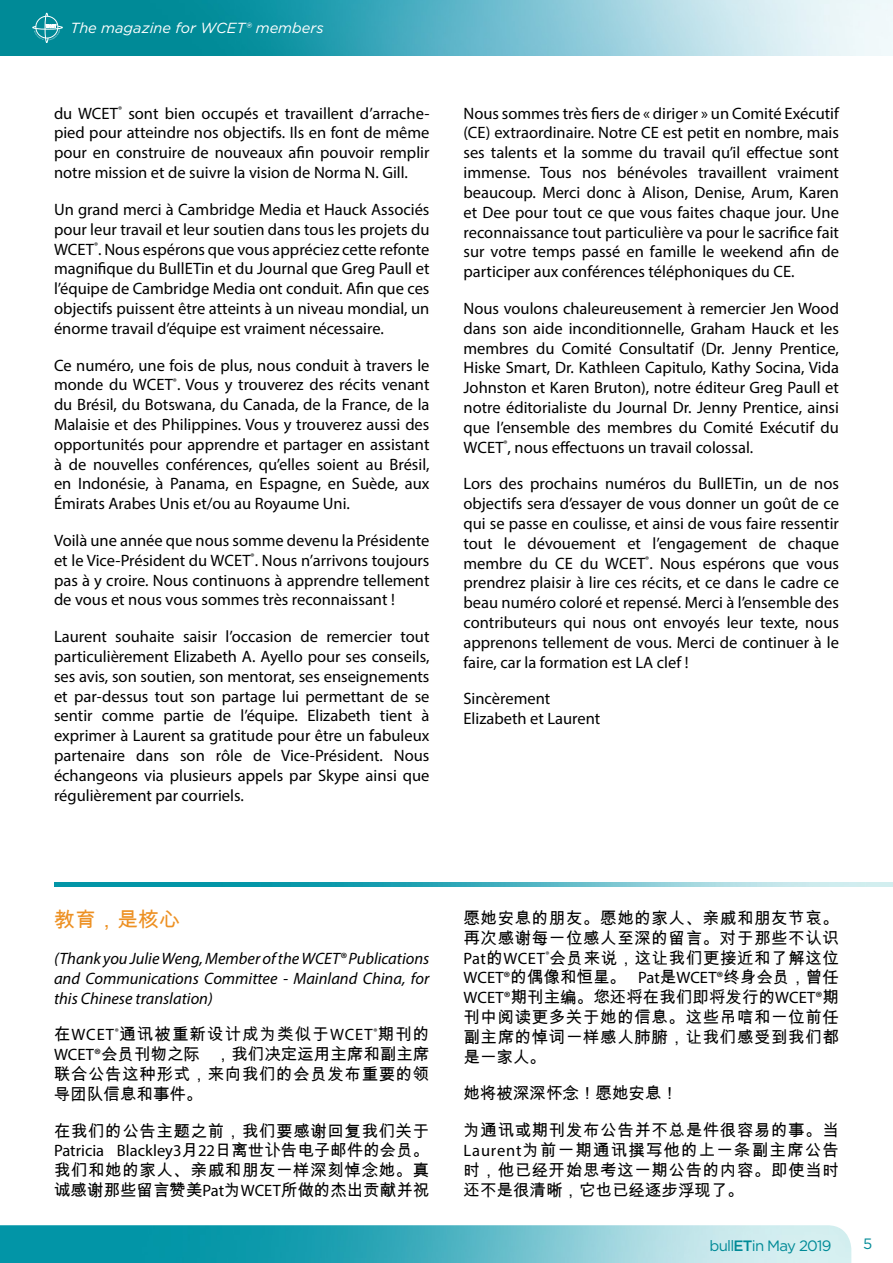
<style>
.page{position:relative;width:893px;height:1263px;background:#fff}
.page>*{position:absolute;margin:0;border:0;box-sizing:border-box;transform-origin:0 0}
._02_Bulletin_Galley{font:21px "Arial Unicode MS";color:#ed9022}
._02_Bulletin_Galley-2{font:16.5px/19.8px "Myriad Pro";color:#000;text-align:justify}
._02_Bulletin_Galley-3{font:16.5px/19.8px "Arial Unicode MS";letter-spacing:.035em;color:#000;text-align:justify}
._02_Bulletin_Galley-4{font:italic 16.5px/19.8px "Myriad Pro";color:#000;text-align:justify}
._02_Bulletin_Galley-5{font:16.5px "Arial Unicode MS";color:#000}
.t1{font:15px "Gotham";letter-spacing:-.05em;color:#008a97}
.t2{font:italic 14.7px "Gotham";color:#fff}
.s1{font-family:"Myriad Pro"}
.s2{font-weight:500}
</style>
<div class="page">
<img style="left:0;top:0;width:893px;height:55px">
<img style="left:0;top:1225px;width:851px;height:38px">
<svg style="left:32px;top:13px;width:31px;height:30px"></svg>
<img style="left:54px;top:882px;width:839px;height:5px">
<p class="t2" style="left:71px;top:18px;width:255px">The magazine for WCET® members</p>
<p class="_02_Bulletin_Galley-2" style="left:54px;top:103px;width:377px">du WCET<sup>®</sup> sont bien occupés et travaillent d’arrache&shy;pied pour atteindre nos objectifs. Ils en font de même pour en construire de nouveaux afin pouvoir remplir notre mission et de suivre la vision de Norma N. Gill.</p>
<p class="_02_Bulletin_Galley-2" style="left:54px;top:199px;width:377px">Un grand merci à Cambridge Media et Hauck Associés pour leur travail et leur soutien dans tous les projets du WCET<sup>®</sup>. Nous espérons que vous appréciez cette refonte magnifique du BullETin et du Journal que Greg Paull et l’équipe de Cambridge Media ont conduit. Afin que ces objectifs puissent être atteints à un niveau mondial, un énorme travail d’équipe est vraiment nécessaire.</p>
<p class="_02_Bulletin_Galley-2" style="left:54px;top:355px;width:377px">Ce numéro, une fois de plus, nous conduit à travers le monde du WCET<sup>®</sup>. Vous y trouverez des récits venant du Brésil, du Botswana, du Canada, de la France, de la Malaisie et des Philippines. Vous y trouverez aussi des opportunités pour apprendre et partager en assistant à de nouvelles conférences, qu’elles soient au Brésil, en Indonésie, à Panama, en Espagne, en Suède, aux Émirats Arabes Unis et/ou au Royaume Uni.</p>
<p class="_02_Bulletin_Galley-2" style="left:54px;top:530px;width:377px">Voilà une année que nous somme devenu la Présidente et le Vice-Président du WCET<sup>®</sup>. Nous n’arrivons toujours pas à y croire. Nous continuons à apprendre tellement de vous et nous vous sommes très reconnaissant !</p>
<p class="_02_Bulletin_Galley-2" style="left:54px;top:626px;width:377px">Laurent souhaite saisir l’occasion de remercier tout particulièrement Elizabeth A. Ayello pour ses conseils, ses avis, son soutien, son mentorat, ses enseignements et par-dessus tout son partage lui permettant de se sentir comme partie de l’équipe. Elizabeth tient à exprimer à Laurent sa gratitude pour être un fabuleux partenaire dans son rôle de Vice-Président. Nous échangeons via plusieurs appels par Skype ainsi que régulièrement par courriels.</p>
<p class="_02_Bulletin_Galley-2" style="left:463px;top:103px;width:377px">Nous sommes très fiers de « diriger » un Comité Exécutif (CE) extraordinaire. Notre CE est petit en nombre, mais ses talents et la somme du travail qu’il effectue sont immense. Tous nos bénévoles travaillent vraiment beaucoup. Merci donc à Alison, Denise, Arum, Karen et Dee pour tout ce que vous faites chaque jour. Une reconnaissance tout particulière va pour le sacrifice fait sur votre temps passé en famille le weekend afin de participer aux conférences téléphoniques du CE.</p>
<p class="_02_Bulletin_Galley-2" style="left:463px;top:298px;width:377px">Nous voulons chaleureusement à remercier Jen Wood dans son aide inconditionnelle, Graham Hauck et les membres du Comité Consultatif (Dr. Jenny Prentice, Hiske Smart, Dr. Kathleen Capitulo, Kathy Socina, Vida Johnston et Karen Bruton), notre éditeur Greg Paull et notre éditorialiste du Journal Dr. Jenny Prentice, ainsi que l’ensemble des membres du Comité Exécutif du WCET<sup>®</sup>, nous effectuons un travail colossal.</p>
<p class="_02_Bulletin_Galley-2" style="left:463px;top:474px;width:377px">Lors des prochains numéros du BullETin, un de nos objectifs sera d’essayer de vous donner un goût de ce qui se passe en coulisse, et ainsi de vous faire ressentir tout le dévouement et l’engagement de chaque membre du CE du WCET<sup>®</sup>. Nous espérons que vous prendrez plaisir à lire ces récits, et ce dans le cadre ce beau numéro coloré et repensé. Merci à l’ensemble des contributeurs qui nous ont envoyés leur texte, nous apprenons tellement de vous. Merci de continuer à le faire, car la formation est LA clef !</p>
<p class="_02_Bulletin_Galley-2" style="left:463px;top:689px;width:138px">Sincèrement<br>Elizabeth et Laurent</p>
<p class="_02_Bulletin_Galley" style="left:54px;top:904px;width:127px">教育，是核心</p>
<p class="_02_Bulletin_Galley-4" style="left:54px;top:948px;width:377px">(Thank you Julie Weng, Member of the WCET® Publications and Communications Committee - Mainland China, for this Chinese translation)</p>
<p class="_02_Bulletin_Galley-3" style="left:54px;top:1024px;width:377px">在<span class="s1">WCET</span><sup>®</sup>通讯被重新设计成为类似于<span class="s1">WCET</span><sup>®</sup>期刊的<span class="s1">WCET®</span>会员刊物之际 ，我们决定运用主席和副主席联合公告这种形式，来向我们的会员发布重要的领导团队信息和事件。</p>
<p class="_02_Bulletin_Galley-3" style="left:54px;top:1120px;width:377px">在我们的公告主题之前，我们要感谢回复我们关于<span class="s1">Patricia Blackley3</span>月<span class="s1">22</span>日离世讣告电子邮件的会员。我们和她的家人、亲戚和朋友一样深刻悼念她。真诚感谢那些留言赞美<span class="s1">Pat</span>为<span class="s1">WCET</span>所做的杰出贡献并祝</p>
<p class="_02_Bulletin_Galley-3" style="left:463px;top:908px;width:377px">愿她安息的朋友。愿她的家人、亲戚和朋友节哀。再次感谢每一位感人至深的留言。对于那些不认识<span class="s1">Pat</span>的<span class="s1">WCET</span><sup>®</sup>会员来说，这让我们更接近和了解这位<span class="s1">WCET®</span>的偶像和恒星。 <span class="s1">Pat</span>是<span class="s1">WCET®</span>终身会员，曾任<span class="s1">WCET®</span>期刊主编。您还将在我们即将发行的<span class="s1">WCET®</span>期刊中阅读更多关于她的信息。这些吊唁和一位前任副主席的悼词一样感人肺腑，让我们感受到我们都是一家人。</p>
<p class="_02_Bulletin_Galley-5" style="left:463px;top:1081px;width:216px">她将被深深怀念！愿她安息！</p>
<p class="_02_Bulletin_Galley-3" style="left:463px;top:1120px;width:377px">为通讯或期刊发布公告并不总是件很容易的事。当<span class="s1">Laurent</span>为前一期通讯撰写他的上一条副主席公告时，他已经开始思考这一期公告的内容。即使当时还不是很清晰，它也已经逐步浮现了。</p>
<p class="t1" style="left:709px;top:1235px;width:124px">bull<span class="s2">ET</span>in May 2019</p>
<p class="t1" style="left:863px;top:1234px;width:11px">5</p>
</div>
